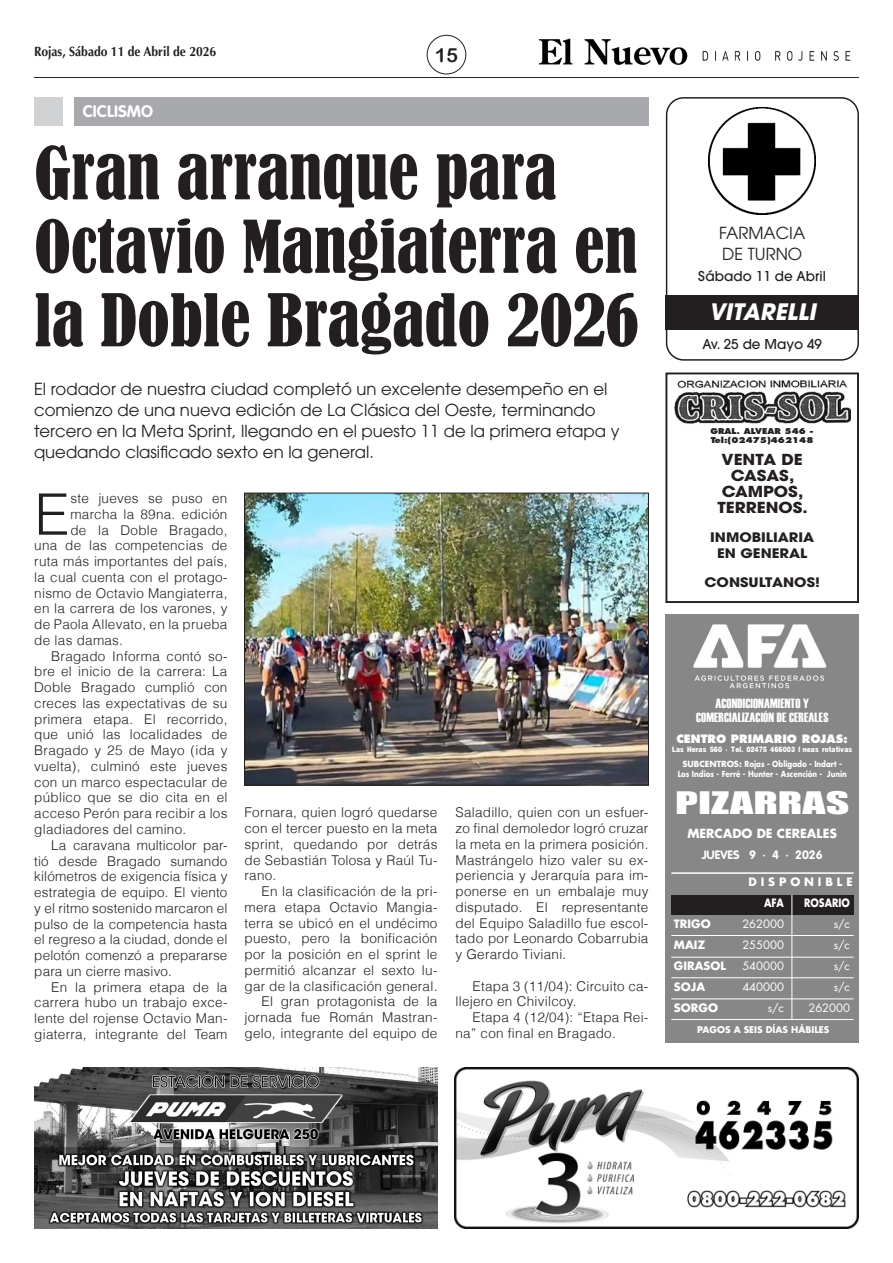
<style>
.page{position:relative;width:893px;height:1263px;background:#fff}
.page>*{position:absolute;margin:0;border:0;box-sizing:border-box;transform-origin:0 0}
.TITULO_REVISTA{font:condensed 67.5px/73.5px "Bernard";color:#231f20}
.TEXTO_REVISTA{font:300 57.3px "Helvetica";color:#231f20}
.t1{font:28.5px "Impact";color:#fff;scale:1.6 1}
.BAJADA_REVISTA{font:italic 700 22.5px "ITC Avant Garde Std";color:#fff}
.VOLANTA_REVISTA{font:19.5px "Arial Rounded MT Bold";color:#231f20}
.BAJADA_REVISTA-2{font:16.5px/21px "ITC Avant Garde Std";color:#231f20}
.VOLANTA_REVISTA-2{font:700 16.5px "VAG Rounded Std";color:#fff}
.CLASIFICADO{font:700 15px "Avant Garde";color:#231f20;scale:1.12 1}
.TEXTO_REVISTA-2{font:300 13.5px/15.8px "Helvetica";letter-spacing:.02em;color:#231f20;text-align:justify}
.BAJADA_REVISTA-3{font:500 13.5px "ITC Avant Garde Std";color:#231f20}
.t2{font:700 13.5px "Optima LT Std";color:#231f20;scale:.9 1}
.t3{font:13.35px "Haettenschweiler";letter-spacing:.01em;color:#fff}
.CLASIFICADO-2{font:700 13.05px "Avant Garde";color:#231f20;scale:1.12 1}
.t4{font:700 12.3px "Futura Std";color:#fff}
.t5{font:700 12px "VAG Rounded Std";color:#fff}
.t6{font:11.25px "Futura Std";color:#fff}
.t7{font:700 11.25px "Futura Std";color:#fff}
.t8{font:800 11.25px "Futura Std";color:#fff}
.t9{font:700 11.25px "Futura Std";color:#fff;scale:.84 1}
.t10{font:700 9px "Futura Std";color:#fff}
.t11{font:700 8.25px "Helvetica Black Original";color:#fff;scale:.8 1}
.t12{font:700 8.25px "Futura Std";color:#fff;scale:.86 1}
.t13{font:700 8.25px "Futura Std";color:#fff}
.CLASIFICADO-3{font:800 7.8px/8.9px "Futura Std";color:#231f20;scale:1.09 1}
</style>
<div class="page">
<img style="left:538px;top:38px;width:150px;height:27px">
<img style="left:693px;top:49px;width:166px;height:14px;border-radius:7px">
<hr style="left:34px;top:77px;width:825px;height:1px;background:#231f20">
<div style="left:427px;top:35px;width:39px;height:39px;border:1px solid #231f20;border-radius:50%"></div>
<div style="left:666px;top:295px;width:193px;height:35px;background:#231f20"></div>
<img style="left:709px;top:108px;width:107px;height:107px">
<div style="left:666px;top:97px;width:193px;height:264px;border:2px solid #231f20;border-radius:17px"></div>
<img style="left:455px;top:1067px;width:404px;height:162px">
<img style="left:34px;top:1067px;width:404px;height:162px">
<div style="left:665px;top:614px;width:194px;height:429px;background:#878787"></div>
<div style="left:671px;top:895px;width:183px;height:19px;background:#231f20"></div>
<hr style="left:671px;top:872px;width:183px;height:2px;background:#fff">
<hr style="left:671px;top:1019px;width:183px;height:1px;background:#fff">
<hr style="left:671px;top:998px;width:183px;height:1px;background:#fff">
<hr style="left:671px;top:977px;width:183px;height:1px;background:#fff">
<hr style="left:671px;top:957px;width:183px;height:1px;background:#fff">
<hr style="left:671px;top:935px;width:183px;height:1px;background:#fff">
<hr style="left:791px;top:895px;width:1px;height:124px;background:#fff">
<div style="left:665px;top:372px;width:194px;height:231px;border:2px solid #231f20"></div>
<img style="left:674px;top:380px;width:177px;height:44px">
<div style="left:74px;top:97px;width:574px;height:28px;background:#a8a9ad"></div>
<div style="left:34px;top:97px;width:28px;height:28px;background:#d1d2d4"></div>
<img style="left:246px;top:495px;width:401px;height:288px">
<div style="left:244px;top:493px;width:405px;height:292px;border:1px solid #231f20"></div>
<p class="t2" style="left:34px;top:43px;width:204px">Rojas, Sábado 11 de Abril de 2026</p>
<p class="VOLANTA_REVISTA" style="left:435px;top:44px;width:25px">15</p>
<p class="VOLANTA_REVISTA-2" style="left:83px;top:102px;width:72px">CICLISMO</p>
<p class="TITULO_REVISTA" style="left:34px;top:138px;width:606px">Gran arranque para<br>Octavio Mangiaterra en la Doble Bragado 2026</p>
<p class="BAJADA_REVISTA-2" style="left:34px;top:378px;width:587px">El rodador de nuestra ciudad completó un excelente desempeño en el comienzo de una nueva edición de La Clásica del Oeste, terminando tercero en la Meta Sprint, llegando en el puesto 11 de la primera etapa y quedando clasificado sexto en la general.</p>
<p class="TEXTO_REVISTA" style="left:34px;top:479px;width:36px">E</p>
<p class="TEXTO_REVISTA-2" style="left:70px;top:490px;width:159px">ste jueves se puso en</p>
<p class="TEXTO_REVISTA-2" style="left:70px;top:506px;width:159px">marcha la 89na. edición</p>
<p class="TEXTO_REVISTA-2" style="left:70px;top:522px;width:159px">de la Doble Bragado,</p>
<p class="TEXTO_REVISTA-2" style="left:34px;top:538px;width:195px">una de las competencias de</p>
<p class="TEXTO_REVISTA-2" style="left:34px;top:553px;width:195px">ruta más importantes del país,</p>
<p class="TEXTO_REVISTA-2" style="left:34px;top:569px;width:195px">la cual cuenta con el protago-</p>
<p class="TEXTO_REVISTA-2" style="left:34px;top:585px;width:195px">nismo de Octavio Mangiaterra,</p>
<p class="TEXTO_REVISTA-2" style="left:34px;top:601px;width:195px">en la carrera de los varones, y</p>
<p class="TEXTO_REVISTA-2" style="left:34px;top:616px;width:195px">de Paola Allevato, en la prueba</p>
<p class="TEXTO_REVISTA-2" style="left:34px;top:632px;width:90px">de las damas.</p>
<p class="TEXTO_REVISTA-2" style="left:34px;top:648px;width:195px;text-indent:17px">Bragado Informa contó so&shy;bre el inicio de la carrera: La Doble Bragado cumplió con creces las expectativas de su primera etapa. El recorrido, que unió las localidades de Bragado y 25 de Mayo (ida y vuelta), culminó este jueves con un marco espectacular de público que se dio cita en el acceso Perón para recibir a los gladiadores del camino.</p>
<p class="TEXTO_REVISTA-2" style="left:34px;top:837px;width:195px;text-indent:17px">La caravana multicolor par&shy;tió desde Bragado sumando kilómetros de exigencia física y estrategia de equipo. El viento y el ritmo sostenido marcaron el pulso de la competencia hasta el regreso a la ciudad, donde el pelotón comenzó a prepararse para un cierre masivo.</p>
<p class="TEXTO_REVISTA-2" style="left:34px;top:979px;width:195px;text-indent:17px">En la primera etapa de la carrera hubo un trabajo exce&shy;lente del rojense Octavio Man&shy;giaterra, integrante del Team</p>
<p class="TEXTO_REVISTA-2" style="left:244px;top:804px;width:194px">Fornara, quien logró quedarse con el tercer puesto en la meta sprint, quedando por detrás de Sebastián Tolosa y Raúl Tu&shy;rano.</p>
<p class="TEXTO_REVISTA-2" style="left:244px;top:883px;width:194px;text-indent:17px">En la clasificación de la pri&shy;mera etapa Octavio Mangia&shy;terra se ubicó en el undécimo puesto, pero la bonificación por la posición en el sprint le permitió alcanzar el sexto lu&shy;gar de la clasificación general.</p>
<p class="TEXTO_REVISTA-2" style="left:244px;top:993px;width:194px;text-indent:17px">El gran protagonista de la jornada fue Román Mastran&shy;gelo, integrante del equipo de</p>
<p class="TEXTO_REVISTA-2" style="left:455px;top:804px;width:194px">Saladillo, quien con un esfuer&shy;zo final demoledor logró cruzar la meta en la primera posición.<br>Mastrángelo hizo valer su ex&shy;periencia y Jerarquía para im&shy;ponerse en un embalaje muy disputado. El representante del Equipo Saladillo fue escol&shy;tado por Leonardo Cobarrubia y Gerardo Tiviani.</p>
<p class="TEXTO_REVISTA-2" style="left:455px;top:978px;width:194px;text-indent:17px">Etapa 3 (11/04): Circuito ca&shy;llejero en Chivilcoy.</p>
<p class="TEXTO_REVISTA-2" style="left:455px;top:1009px;width:194px;text-indent:17px">Etapa 4 (12/04): “Etapa Rei&shy;na” con final en Bragado.</p>
<p class="BAJADA_REVISTA-2" style="left:719px;top:223px;width:87px">FARMACIA</p>
<p class="BAJADA_REVISTA-2" style="left:722px;top:244px;width:82px">DE TURNO</p>
<p class="BAJADA_REVISTA-3" style="left:698px;top:268px;width:129px">Sábado 11 de Abril</p>
<p class="BAJADA_REVISTA" style="left:709px;top:296px;width:108px">VITARELLI</p>
<p class="BAJADA_REVISTA-3" style="left:702px;top:336px;width:121px">Av. 25 de Mayo 49</p>
<p class="CLASIFICADO-3" style="left:710px;top:427px;width:96px">GRAL. ALVEAR 546 -<br>Tel:(02475)462148</p>
<p class="CLASIFICADO" style="left:722px;top:449px;width:74px">VENTA DE</p>
<p class="CLASIFICADO" style="left:731px;top:465px;width:58px">CASAS,</p>
<p class="CLASIFICADO" style="left:722px;top:481px;width:75px">CAMPOS,</p>
<p class="CLASIFICADO" style="left:717px;top:498px;width:82px">TERRENOS.</p>
<p class="CLASIFICADO-2" style="left:710px;top:529px;width:94px">INMOBILIARIA</p>
<p class="CLASIFICADO-2" style="left:717px;top:545px;width:82px">EN GENERAL</p>
<p class="CLASIFICADO-2" style="left:704px;top:574px;width:105px">CONSULTANOS!</p>
<p class="t3" style="left:715px;top:694px;width:95px">ACONDICIONAMIENTO Y</p>
<p class="t3" style="left:696px;top:708px;width:134px">COMERCIALIZACIÓN DE CEREALES</p>
<p class="t8" style="left:676px;top:732px;width:173px">CENTRO PRIMARIO ROJAS:</p>
<p class="t11" style="left:672px;top:745px;width:227px">Las Heras 560 - Tel. 02475 466003 líneas rotativas</p>
<p class="t13" style="left:682px;top:759px;width:161px">SUBCENTROS: Rojas - Obligado - Indart -</p>
<p class="t12" style="left:678px;top:768px;width:198px">Los Indios - Ferré - Hunter - Ascención - Junín</p>
<p class="t1" style="left:675px;top:780px;width:110px">PIZARRAS</p>
<p class="t4" style="left:687px;top:825px;width:151px">MERCADO DE CEREALES</p>
<p class="t5" style="left:702px;top:847px;width:122px">JUEVES 9 · 4 · 2026</p>
<p class="t7" style="left:748px;top:875px;width:106px">D I S P O N I B L E</p>
<p class="t9" style="left:764px;top:896px;width:25px">AFA</p>
<p class="t9" style="left:804px;top:896px;width:56px">ROSARIO</p>
<p class="t7" style="left:674px;top:917px;width:38px">TRIGO</p>
<p class="t6" style="left:742px;top:917px;width:43px">262000</p>
<p class="t6" style="left:834px;top:917px;width:18px">s/c</p>
<p class="t7" style="left:674px;top:938px;width:33px">MAIZ</p>
<p class="t6" style="left:742px;top:938px;width:43px">255000</p>
<p class="t6" style="left:834px;top:938px;width:18px">s/c</p>
<p class="t7" style="left:674px;top:959px;width:54px">GIRASOL</p>
<p class="t6" style="left:742px;top:959px;width:43px">540000</p>
<p class="t6" style="left:834px;top:959px;width:18px">s/c</p>
<p class="t7" style="left:674px;top:980px;width:33px">SOJA</p>
<p class="t6" style="left:742px;top:980px;width:43px">440000</p>
<p class="t6" style="left:834px;top:980px;width:18px">s/c</p>
<p class="t7" style="left:674px;top:1001px;width:46px">SORGO</p>
<p class="t6" style="left:768px;top:1001px;width:18px">s/c</p>
<p class="t6" style="left:808px;top:1001px;width:43px">262000</p>
<p class="t10" style="left:697px;top:1024px;width:134px">PAGOS A SEIS DÍAS HÁBILES</p>
</div>
